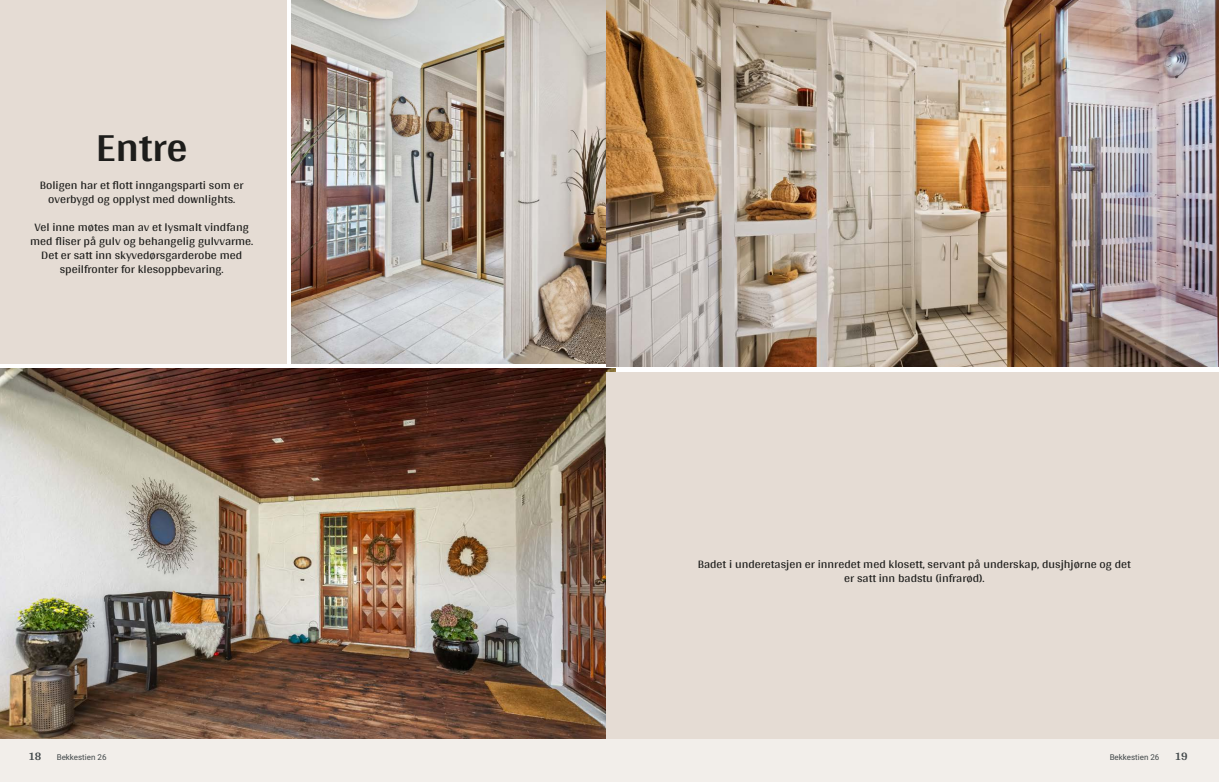
<style>
.page{position:relative;width:1219px;height:782px;background:#fff}
.page>*{position:absolute;margin:0;border:0;box-sizing:border-box;transform-origin:0 0}
.t1{font:700 42px "Arya";color:#1d1d1b}
.t2{font:12px/14px "Arya";color:#1d1d1b;text-align:center}
.t3{font:700 12px "Arya";color:#414749}
.t4{font:8px "Roboto";color:#414749}
</style>
<div class="page">
<img style="left:0;top:369px;width:615px;height:370px">
<img style="left:292px;top:0;width:315px;height:363px">
<div style="left:0;top:739px;width:612px;height:42px;background:#f2eeea"></div>
<div style="left:0;top:0;width:286px;height:363px;background:#e5dcd4"></div>
<img style="left:607px;top:0;width:612px;height:367px">
<div style="left:607px;top:739px;width:612px;height:42px;background:#f2eeea"></div>
<div style="left:607px;top:372px;width:612px;height:367px;background:#e5dcd4"></div>
<h1 class="t1" style="left:96px;top:121px;width:94px">Entre</h1>
<p class="t2" style="left:40px;top:177px;width:205px">Boligen har et flott inngangsparti som er overbygd og opplyst med downlights.</p>
<p class="t2" style="left:30px;top:219px;width:225px">Vel inne møtes man av et lysmalt vindfang med fliser på gulv og behangelig gulvvarme.<br>Det er satt inn skyvedørsgarderobe med speilfronter for klesoppbevaring.</p>
<p class="t3" style="left:28px;top:749px;width:15px">18</p>
<p class="t4" style="left:57px;top:751px;width:51px">Bekkestien 26</p>
<p class="t2" style="left:698px;top:556px;width:435px">Badet i underetasjen er innredet med klosett, servant på underskap, dusjhjørne og det er satt inn badstu (infrarød).</p>
<p class="t4" style="left:1110px;top:751px;width:51px">Bekkestien 26</p>
<p class="t3" style="left:1175px;top:749px;width:15px">19</p>
</div>
